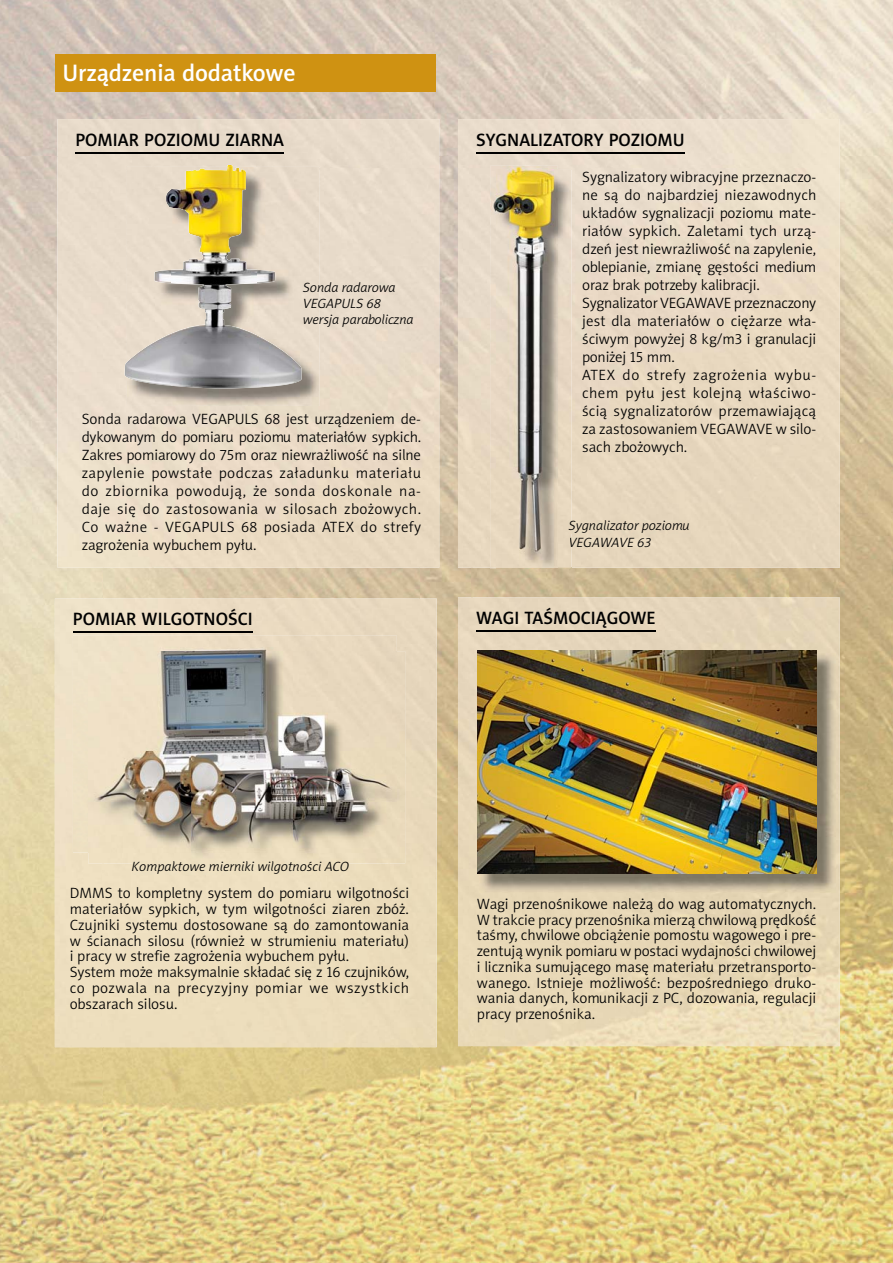
<style>
.page{position:relative;width:893px;height:1263px;background:#fff}
.page>*{position:absolute;margin:0;border:0;box-sizing:border-box;transform-origin:0 0}
.t1{font:24px "Naomi Sans EFNPS Medium";letter-spacing:-.01em;color:#fff}
.t2{font:18px "Naomi Sans EFNPS Medium";color:#000}
.t3{font:15px/18px "Naomi Sans EFNPS Light";color:#000;text-align:justify}
.t4{font:italic 13.5px/16.2px "Naomi Sans EFNPS Light";color:#000}
</style>
<div class="page">
<img style="left:0;top:0;width:893px;height:156px">
<img style="left:0;top:156px;width:103px;height:1107px">
<img style="left:420px;top:156px;width:51px;height:1107px">
<img style="left:788px;top:156px;width:105px;height:1107px">
<img style="left:471px;top:568px;width:317px;height:29px">
<img style="left:103px;top:1047px;width:317px;height:216px">
<img style="left:471px;top:1046px;width:317px;height:217px">
<div style="left:55px;top:54px;width:381px;height:37px;background:#cf9212"></div>
<div style="left:458px;top:597px;width:382px;height:100px;background:#e5d5bb"></div>
<div style="left:458px;top:697px;width:47px;height:349px;background:#e8d8b8"></div>
<img style="left:792px;top:697px;width:48px;height:349px">
<hr style="left:476px;top:630px;width:180px;height:2px;background:#000">
<img style="left:480px;top:653px;width:355px;height:240px">
<img style="left:477px;top:651px;width:339px;height:223px">
<img style="left:55px;top:598px;width:382px;height:50px">
<div style="left:55px;top:648px;width:47px;height:399px;background:#eedfc1"></div>
<div style="left:389px;top:648px;width:48px;height:399px;background:#e9d9ba"></div>
<div style="left:132px;top:863px;width:217px;height:11px;background:#eddfbf"></div>
<hr style="left:73px;top:631px;width:180px;height:2px;background:#000">
<div style="left:88px;top:651px;width:317px;height:212px;background:#ebdcbe"></div>
<div style="left:73px;top:636px;width:108px;height:43px;background:#eee2c8"></div>
<div style="left:181px;top:636px;width:216px;height:15px;background:#eadac0"></div>
<div style="left:73px;top:679px;width:15px;height:173px;background:#eee1c5"></div>
<img style="left:88px;top:651px;width:309px;height:201px">
<div style="left:458px;top:119px;width:382px;height:49px;background:#ebdecc"></div>
<img style="left:458px;top:168px;width:32px;height:400px">
<img style="left:558px;top:168px;width:282px;height:400px">
<div style="left:571px;top:520px;width:118px;height:13px;background:#e5d6bc"></div>
<img style="left:571px;top:537px;width:28px;height:10px">
<hr style="left:476px;top:152px;width:209px;height:2px;background:#000">
<img style="left:498px;top:170px;width:73px;height:399px">
<svg style="left:569px;top:520px;width:2px;height:27px"></svg>
<img style="left:490px;top:568px;width:68px;height:1px">
<img style="left:490px;top:166px;width:68px;height:50px">
<div style="left:57px;top:119px;width:95px;height:449px;background:#ebddcb"></div>
<div style="left:152px;top:119px;width:287px;height:49px;background:#e8dbca"></div>
<img style="left:297px;top:168px;width:142px;height:400px">
<hr style="left:76px;top:152px;width:208px;height:2px;background:#000">
<img style="left:127px;top:167px;width:192px;height:239px">
<svg style="left:226px;top:165px;width:7px;height:2px"></svg>
<img style="left:124px;top:361px;width:3px;height:16px">
<img style="left:165px;top:167px;width:81px;height:44px">
<img style="left:170px;top:211px;width:76px;height:177px">
<img style="left:127px;top:269px;width:44px;height:118px">
<h1 class="t1" style="left:63px;top:64px;width:235px">Urządzenia dodatkowe</h1>
<p class="t2" style="left:76px;top:133px;width:210px">POMIAR POZIOMU ZIARNA</p>
<p class="t4" style="left:303px;top:280px;width:112px">Sonda radarowa<br>VEGAPULS 68 wersja paraboliczna</p>
<p class="t3" style="left:82px;top:411px;width:341px">Sonda radarowa VEGAPULS 68 jest urządzeniem de&shy;dykowanym do pomiaru poziomu materiałów sypkich.<br>Zakres pomiarowy do 75m oraz niewrażliwość na silne zapylenie powstałe podczas załadunku materiału do zbiornika powodują, że sonda doskonale na&shy;daje się do zastosowania w silosach zbożowych.<br>Co ważne - VEGAPULS 68 posiada ATEX do strefy zagrożenia wybuchem pyłu.</p>
<p class="t2" style="left:73px;top:612px;width:181px">POMIAR WILGOTNOŚCI</p>
<p class="t2" style="left:476px;top:133px;width:210px">SYGNALIZATORY POZIOMU</p>
<p class="t3" style="left:582px;top:169px;width:236px;text-align:left">Sygnalizatory wibracyjne przeznaczo&shy;ne są do najbardziej niezawodnych układów sygnalizacji poziomu mate&shy;riałów sypkich. Zaletami tych urzą&shy;dzeń jest niewrażliwość na zapylenie, oblepianie, zmianę gęstości medium oraz brak potrzeby kalibracji.<br>Sygnalizator VEGAWAVE przeznaczony jest dla materiałów o ciężarze wła&shy;ściwym powyżej 8 kg/m3 i granulacji poniżej 15 mm.<br>ATEX do strefy zagrożenia wybu&shy;chem pyłu jest kolejną właściwo&shy;ścią sygnalizatorów przemawiającą za zastosowaniem VEGAWAVE w silo&shy;sach zbożowych.</p>
<p class="t4" style="left:568px;top:519px;width:122px">Sygnalizator poziomu<br>VEGAWAVE 63</p>
<p class="t2" style="left:476px;top:611px;width:181px">WAGI TAŚMOCIĄGOWE</p>
<p class="t4" style="left:172px;top:860px;width:12px">kt</p>
<p class="t4" style="left:220px;top:860px;width:5px">i</p>
<p class="t4" style="left:241px;top:860px;width:109px">iki il t ś i ACO</p>
<p class="t3" style="left:70px;top:886px;width:341px;line-height:15.8px;text-align:left">DMMS to kompletny system do pomiaru wilgotności materiałów sypkich, w tym wilgotności ziaren zbóż.<br>Czujniki systemu dostosowane są do zamontowania w ścianach silosu (również w strumieniu materiału) i pracy w strefie zagrożenia wybuchem pyłu.<br>System może maksymalnie składać się z 16 czujników, co pozwala na precyzyjny pomiar we wszystkich obszarach silosu.</p>
<p class="t4" style="left:131px;top:860px;width:188px">Kompa owe m ern w go no c</p>
<p class="t3" style="left:477px;top:897px;width:341px;line-height:15.8px">Wagi przenośnikowe należą do wag automatycznych.<br>W trakcie pracy przenośnika mierzą chwilową prędkość taśmy, chwilowe obciążenie pomostu wagowego i pre&shy;zentują wynik pomiaru w postaci wydajności chwilowej i licznika sumującego masę materiału przetransporto&shy;wanego. Istnieje możliwość: bezpośredniego druko&shy;wania danych, komunikacji z PC, dozowania, regulacji pracy przenośnika.</p>
</div>
